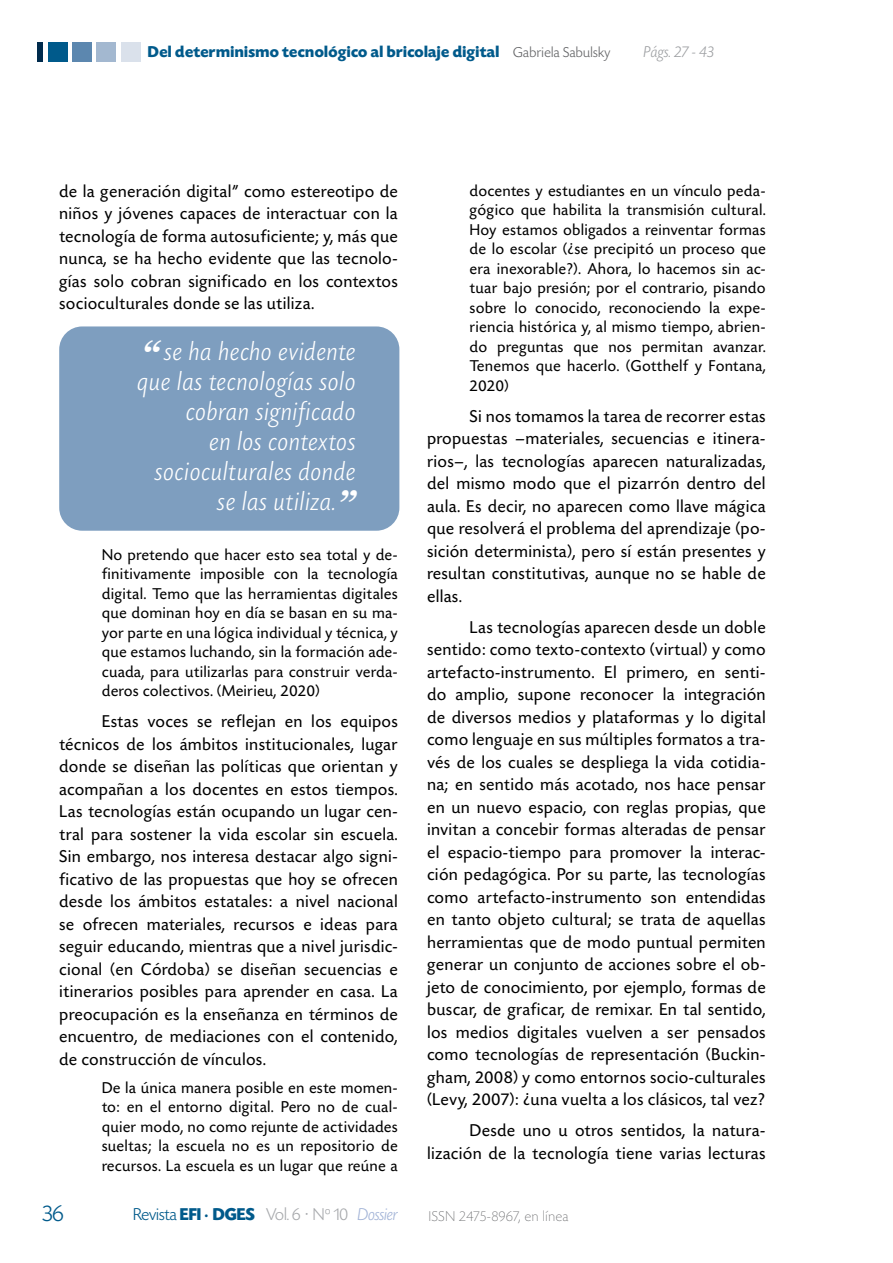
<style>
.page{position:relative;width:893px;height:1263px;background:#fff}
.page>*{position:absolute;margin:0;border:0;box-sizing:border-box;transform-origin:0 0}
.t1{font:italic 300 27px/30px "Today SHOP";letter-spacing:.05em;color:#fff;text-align:right}
.t2{font:300 24px "Today SHOP";color:#005a8b}
.t3{font:18px/22.5px "Today SHOP";letter-spacing:.05em;color:#000;text-align:justify}
.t4{font:300 18px "Today SHOP";color:#a7a9ac}
.t5{font:16.5px/19.5px "Today SHOP";letter-spacing:.05em;color:#000;text-align:justify}
.t6{font:700 16.5px "Today SHOP";letter-spacing:.025em;color:#005a8b}
.t7{font:italic 300 16.5px "Today SHOP";letter-spacing:.025em;color:#9d9fa2}
.t8{font:200 15px "Today SHOP";letter-spacing:.05em;color:#636466}
.s1{font-weight:300;font-size:15px;color:#636466}
.s2{font-family:"Georgia";font-weight:700;font-size:34.5px}
.s3{color:#005a8b}
.s4{font-weight:700;color:#005a8b}
.s5{font-family:"Minion Pro";font-weight:700;color:#005a8b}
.s6{font-family:"Garamond";font-weight:400}
.s7{font-family:"Trasandina W03";font-size:15px}
.s8{font-style:italic;color:#a3b4d7}
</style>
<div class="page">
<div style="left:59px;top:326px;width:340px;height:205px;background:#7e9ebf;border-radius:23px"></div>
<div style="left:48px;top:43px;width:20px;height:19px;background:#005a8b"></div>
<div style="left:72px;top:43px;width:20px;height:19px;background:#5c87af"></div>
<div style="left:96px;top:43px;width:20px;height:19px;background:#a3b8d0"></div>
<div style="left:121px;top:43px;width:19px;height:19px;background:#dae1eb"></div>
<div style="left:37px;top:43px;width:6px;height:19px;background:#002b4d"></div>
<p class="t6" style="left:148px;top:43px;width:464px">Del determinismo tecnológico al bricolaje digital <span class="s1">Gabriela Sabulsky</span></p>
<p class="t7" style="left:644px;top:43px;width:72px">Págs. 27 - 43</p>
<p class="t3" style="left:60px;top:180px;width:340px">de la generación digital” como estereotipo de niños y jóvenes capaces de interactuar con la tecnología de forma autosuficiente; y, más que nunca, se ha hecho evidente que las tecnolo&shy;gías solo cobran significado en los contextos socioculturales donde se las utiliza.</p>
<h1 class="t1" style="left:137px;top:338px;width:219px"><span class="s2">“</span> se ha hecho evidente que las tecnologías solo cobran significado<br>en los contextos socioculturales donde se las utiliza.<span class="s2">”</span></h1>
<p class="t5" style="left:102px;top:545px;width:297px">No pretendo que hacer esto sea total y de&shy;finitivamente imposible con la tecnología digital. Temo que las herramientas digitales que dominan hoy en día se basan en su ma&shy;yor parte en una lógica individual y técnica, y que estamos luchando, sin la formación ade&shy;cuada, para utilizarlas para construir verda&shy;deros colectivos. (Meirieu, 2020)</p>
<p class="t3" style="left:60px;top:711px;width:340px;text-indent:43px">Estas voces se reflejan en los equipos técnicos de los ámbitos institucionales, lugar donde se diseñan las políticas que orientan y acompañan a los docentes en estos tiempos.<br>Las tecnologías están ocupando un lugar cen&shy;tral para sostener la vida escolar sin escuela.<br>Sin embargo, nos interesa destacar algo signi&shy;ficativo de las propuestas que hoy se ofrecen desde los ámbitos estatales: a nivel nacional se ofrecen materiales, recursos e ideas para seguir educando, mientras que a nivel jurisdic&shy;cional (en Córdoba) se diseñan secuencias e itinerarios posibles para aprender en casa. La preocupación es la enseñanza en términos de encuentro, de mediaciones con el contenido, de construcción de vínculos.</p>
<p class="t5" style="left:102px;top:1078px;width:297px">De la única manera posible en este momen&shy;to: en el entorno digital. Pero no de cual&shy;quier modo, no como rejunte de actividades sueltas; la escuela no es un repositorio de recursos. La escuela es un lugar que reúne a</p>
<p class="t5" style="left:470px;top:181px;width:297px">docentes y estudiantes en un vínculo peda&shy;gógico que habilita la transmisión cultural.<br>Hoy estamos obligados a reinventar formas de lo escolar (¿se precipitó un proceso que era inexorable?). Ahora, lo hacemos sin ac&shy;tuar bajo presión; por el contrario, pisando sobre lo conocido, reconociendo la expe&shy;riencia histórica y, al mismo tiempo, abrien&shy;do preguntas que nos permitan avanzar.<br>Tenemos que hacerlo. (Gotthelf y Fontana, 2020)</p>
<p class="t3" style="left:427px;top:405px;width:340px;text-indent:43px">Si nos tomamos la tarea de recorrer estas propuestas –materiales, secuencias e itinera&shy;rios–, las tecnologías aparecen naturalizadas, del mismo modo que el pizarrón dentro del aula. Es decir, no aparecen como llave mágica que resolverá el problema del aprendizaje (po&shy;sición determinista), pero sí están presentes y resultan constitutivas, aunque no se hable de ellas.</p>
<p class="t3" style="left:427px;top:616px;width:340px;text-indent:43px">Las tecnologías aparecen desde un doble sentido: como texto-contexto (virtual) y como artefacto-instrumento. El primero, en senti&shy;do amplio, supone reconocer la integración de diversos medios y plataformas y lo digital como lenguaje en sus múltiples formatos a tra&shy;vés de los cuales se despliega la vida cotidia&shy;na; en sentido más acotado, nos hace pensar en un nuevo espacio, con reglas propias, que invitan a concebir formas alteradas de pensar el espacio-tiempo para promover la interac&shy;ción pedagógica. Por su parte, las tecnologías como artefacto-instrumento son entendidas en tanto objeto cultural; se trata de aquellas herramientas que de modo puntual permiten generar un conjunto de acciones sobre el ob&shy;jeto de conocimiento, por ejemplo, formas de buscar, de graficar, de remixar. En tal sentido, los medios digitales vuelven a ser pensados como tecnologías de representación (Buckin&shy;gham, 2008) y como entornos socio-culturales (Levy, 2007): ¿una vuelta a los clásicos, tal vez?</p>
<p class="t3" style="left:427px;top:1120px;width:340px;text-align:right">Desde uno u otros sentidos, la natura&shy;lización de la tecnología tiene varias lecturas</p>
<h2 class="t2" style="left:43px;top:1201px;width:23px">36</h2>
<p class="t4" style="left:133px;top:1205px;width:266px"><span class="s3">Revista</span> <span class="s4">EFI</span> <span class="s5">·</span> <span class="s4">DGES</span> Vol. 6 <span class="s6">·</span> N<span class="s7">º</span> 10 <span class="s8">Dossier</span></p>
<p class="t8" style="left:429px;top:1208px;width:141px">ISSN 2475-8967, en línea</p>
</div>
